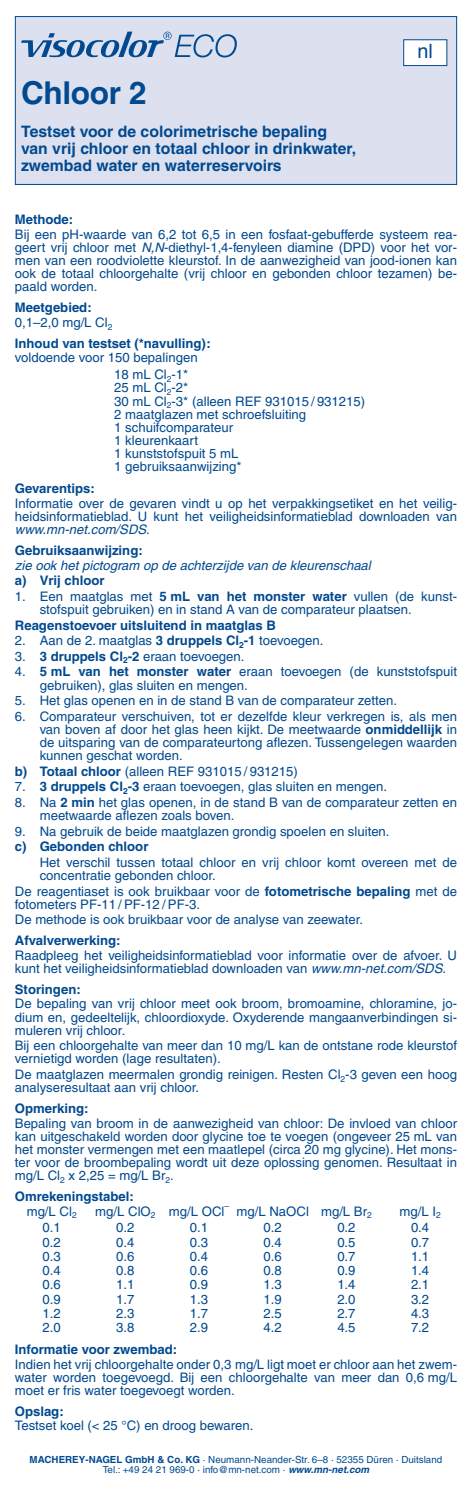
<style>
.page{position:relative;width:472px;height:1489px;background:#fff}
.page>*{position:absolute;margin:0;border:0;box-sizing:border-box;transform-origin:0 0}
.t1{font:700 31.5px "Helvetica LT Pro";letter-spacing:-.01em;color:#014990}
.t2{font:19.78px "Helvetica";color:#014990}
.t3{font:700 15.75px/17.3px "Helvetica LT Pro";color:#014990}
.t4{font:13.12px/13.1px "Helvetica LT Pro";color:#014990}
.t5{font:700 13.12px/14.9px "Helvetica LT Pro";color:#014990}
.t6{font:italic 13.12px "Helvetica LT Pro";color:#014990}
.t7{font:9.8px/9.6px "Helvetica LT Pro";color:#014990;text-align:center}
.s1{font-style:italic}
.s2{font-weight:700}
.s3{font-weight:400}
.s4{font-weight:700;font-style:italic}
</style>
<div class="page">
<div style="left:15px;top:17px;width:441px;height:167px;background:#dde1ef"></div>
<svg style="left:21px;top:32px;width:215px;height:25px"></svg>
<div style="left:15px;top:16px;width:441px;height:169px;border:1px solid #014990"></div>
<div style="left:403px;top:38px;width:43px;height:30px;background:#cdd6e8"></div>
<div style="left:403px;top:40px;width:43px;height:26px;background:#fff"></div>
<div style="left:403px;top:39px;width:43px;height:27px;border:1px solid #014990"></div>
<h1 class="t1" style="left:21px;top:74px;width:127px">Chloor 2</h1>
<p class="t3" style="left:21px;top:122px;width:336px">Testset voor de colorimetrische bepaling van vrij chloor en totaal chloor in drinkwater, zwembad water en waterreservoirs</p>
<h2 class="t2" style="left:417px;top:36px;width:17px">nl</h2>
<p class="t5" style="left:15px;top:212px;width:60px">Methode:</p>
<p class="t4" style="left:15px;top:228px;width:443px;text-align:justify">Bij een pH-waarde van 6,2 tot 6,5 in een fosfaat-gebufferde systeem rea&shy;geert vrij chloor met <span class="s1">N,N</span>-diethyl-1,4-fenyleen diamine (DPD) voor het vor&shy;men van een roodviolette kleurstof. In de aanwezigheid van jood-ionen kan ook de totaal chloorgehalte (vrij chloor en gebonden chloor tezamen) be&shy;paald worden.</p>
<p class="t4" style="left:15px;top:300px;width:99px;line-height:14.9px"><span class="s2">Meetgebied:<br></span>0,1–2,0 mg/L Cl<sub>2</sub></p>
<p class="t5" style="left:15px;top:335px;width:197px">Inhoud van testset (*navulling):</p>
<p class="t4" style="left:114px;top:349px;width:85px;line-height:16.8px;text-indent:-99px">voldoende voor 150 bepalingen<br>18 mL Cl<sub>2</sub>-1*</p>
<p class="t4" style="left:114px;top:381px;width:252px">25 mL Cl<sub>2</sub>-2*<br>30 mL Cl<sub>2</sub>-3* (alleen REF 931015 / 931215)<br>2 maatglazen met schroefsluiting<br>1 schuifcomparateur<br>1 kleurenkaart<br>1 kunststofspuit 5 mL<br>1 gebruiksaanwijzing*</p>
<p class="t5" style="left:15px;top:481px;width:81px">Gevarentips:</p>
<p class="t4" style="left:15px;top:496px;width:443px;text-align:justify">Informatie over de gevaren vindt u op het verpakkingsetiket en het veilig&shy;heidsinformatieblad. U kunt het veiligheidsinformatieblad downloaden van <span class="s1">www.mn-net.com/SDS</span>.</p>
<p class="t5" style="left:15px;top:542px;width:129px">Gebruiksaanwijzing:</p>
<p class="t6" style="left:15px;top:557px;width:357px">zie ook het pictogram op de achterzijde van de kleurenschaal</p>
<p class="t5" style="left:15px;top:573px;width:91px">a) Vrij chloor</p>
<p class="t4" style="left:40px;top:589px;width:418px;text-indent:-25px">1. Een maatglas met <span class="s2">5 mL van het monster water</span> vullen (de kunst&shy;stofspuit gebruiken) en in stand A van de comparateur plaatsen.</p>
<p class="t5" style="left:15px;top:617px;width:262px">Reagenstoevoer uitsluitend in maatglas B</p>
<p class="t4" style="left:15px;top:634px;width:310px">2. Aan de 2. maatglas <span class="s2">3 druppels Cl</span><sub>2</sub><span class="s2">-1</span> toevoegen.</p>
<p class="t4" style="left:15px;top:649px;width:231px">3. <span class="s2">3 druppels Cl</span><sub>2</sub><span class="s2">-2</span> eraan toevoegen.</p>
<p class="t4" style="left:40px;top:665px;width:418px;text-indent:-25px">4. <span class="s2">5 mL van het monster water</span> eraan toevoegen (de kunststofspuit gebruiken), glas sluiten en mengen.</p>
<p class="t4" style="left:15px;top:694px;width:383px">5. Het glas openen en in de stand B van de comparateur zetten.</p>
<p class="t4" style="left:40px;top:709px;width:418px;text-align:justify;text-indent:-25px">6. Comparateur verschuiven, tot er dezelfde kleur verkregen is, als men van boven af door het glas heen kijkt. De meetwaarde <span class="s2">onmiddellijk</span> in de uitsparing van de comparateurtong aflezen. Tussengelegen waarden kunnen geschat worden.</p>
<p class="t4" style="left:15px;top:764px;width:284px"><span class="s2">b) Totaal chloor</span> (alleen REF 931015 / 931215)</p>
<p class="t4" style="left:15px;top:780px;width:373px">7. <span class="s2">3 druppels Cl</span><sub>2</sub><span class="s2">-3</span> eraan toevoegen, glas sluiten en mengen.</p>
<p class="t4" style="left:40px;top:795px;width:418px;text-indent:-25px">8. Na <span class="s2">2 min</span> het glas openen, in de stand B van de comparateur zetten en meetwaarde aflezen zoals boven.</p>
<p class="t4" style="left:15px;top:824px;width:376px">9. Na gebruik de beide maatglazen grondig spoelen en sluiten.</p>
<p class="t5" style="left:15px;top:839px;width:135px">c) Gebonden chloor</p>
<p class="t4" style="left:40px;top:855px;width:418px">Het verschil tussen totaal chloor en vrij chloor komt overeen met de concentratie gebonden chloor.</p>
<p class="t4" style="left:15px;top:884px;width:443px">De reagentiaset is ook bruikbaar voor de <span class="s2">fotometrische bepaling</span> met de fotometers PF-11 / PF-12 / PF-3.</p>
<p class="t4" style="left:15px;top:913px;width:349px">De methode is ook bruikbaar voor de analyse van zeewater.</p>
<p class="t5" style="left:15px;top:932px;width:107px">Afvalverwerking:</p>
<p class="t4" style="left:15px;top:948px;width:443px">Raadpleeg het veiligheidsinformatieblad voor informatie over de afvoer. U kunt het veiligheidsinformatieblad downloaden van <span class="s1">www.mn-net.com/SDS</span>.</p>
<p class="t5" style="left:15px;top:981px;width:67px">Storingen:</p>
<p class="t4" style="left:15px;top:997px;width:443px;text-align:justify">De bepaling van vrij chloor meet ook broom, bromoamine, chloramine, jo&shy;dium en, gedeeltelijk, chloordioxyde. Oxyderende mangaanverbindingen si&shy;muleren vrij chloor.</p>
<p class="t4" style="left:15px;top:1039px;width:443px">Bij een chloorgehalte van meer dan 10 mg/L kan de ontstane rode kleurstof vernietigd worden (lage resultaten).</p>
<p class="t4" style="left:15px;top:1067px;width:443px">De maatglazen meermalen grondig reinigen. Resten Cl<sub>2</sub>-3 geven een hoog analyseresultaat aan vrij chloor.</p>
<p class="t5" style="left:15px;top:1100px;width:75px">Opmerking:</p>
<p class="t4" style="left:15px;top:1116px;width:443px;text-align:justify">Bepaling van broom in de aanwezigheid van chloor: De invloed van chloor kan uitgeschakeld worden door glycine toe te voegen (ongeveer 25 mL van het monster vermengen met een maatlepel (circa 20 mg glycine). Het mons&shy;ter voor de broombepaling wordt uit deze oplossing genomen. Resultaat in mg/L Cl<sub>2</sub> x 2,25 = mg/L Br<sub>2</sub>.</p>
<p class="t5" style="left:27px;top:1188px;width:109px;text-indent:-12px">Omrekeningstabel: <span class="s3">mg/L Cl</span><sub>2</sub></p>
<p class="t4" style="left:95px;top:1204px;width:130px">mg/L ClO<sub>2</sub> mg/L OCl</p>
<p class="t4" style="left:236px;top:1204px;width:137px">mg/L NaOCl mg/L Br<sub>2</sub></p>
<p class="t4" style="left:399px;top:1204px;width:43px">mg/L I<sub>2</sub></p>
<p class="t4" style="left:43px;top:1221px;width:20px">0.1</p>
<p class="t4" style="left:116px;top:1221px;width:20px">0.2</p>
<p class="t4" style="left:190px;top:1221px;width:20px">0.1</p>
<p class="t4" style="left:263px;top:1221px;width:20px">0.2</p>
<p class="t4" style="left:337px;top:1221px;width:20px">0.2</p>
<p class="t4" style="left:410px;top:1221px;width:20px">0.4</p>
<p class="t4" style="left:43px;top:1235px;width:20px">0.2</p>
<p class="t4" style="left:116px;top:1235px;width:20px">0.4</p>
<p class="t4" style="left:190px;top:1235px;width:20px">0.3</p>
<p class="t4" style="left:263px;top:1235px;width:20px">0.4</p>
<p class="t4" style="left:337px;top:1235px;width:20px">0.5</p>
<p class="t4" style="left:410px;top:1235px;width:20px">0.7</p>
<p class="t4" style="left:43px;top:1249px;width:20px">0.3</p>
<p class="t4" style="left:116px;top:1249px;width:20px">0.6</p>
<p class="t4" style="left:190px;top:1249px;width:20px">0.4</p>
<p class="t4" style="left:263px;top:1249px;width:20px">0.6</p>
<p class="t4" style="left:337px;top:1249px;width:20px">0.7</p>
<p class="t4" style="left:410px;top:1249px;width:20px">1.1</p>
<p class="t4" style="left:43px;top:1263px;width:20px">0.4</p>
<p class="t4" style="left:116px;top:1263px;width:20px">0.8</p>
<p class="t4" style="left:190px;top:1263px;width:20px">0.6</p>
<p class="t4" style="left:263px;top:1263px;width:20px">0.8</p>
<p class="t4" style="left:337px;top:1263px;width:20px">0.9</p>
<p class="t4" style="left:410px;top:1263px;width:20px">1.4</p>
<p class="t4" style="left:43px;top:1277px;width:20px">0.6</p>
<p class="t4" style="left:116px;top:1277px;width:20px">1.1</p>
<p class="t4" style="left:190px;top:1277px;width:20px">0.9</p>
<p class="t4" style="left:263px;top:1277px;width:20px">1.3</p>
<p class="t4" style="left:337px;top:1277px;width:20px">1.4</p>
<p class="t4" style="left:410px;top:1277px;width:20px">2.1</p>
<p class="t4" style="left:43px;top:1292px;width:20px">0.9</p>
<p class="t4" style="left:116px;top:1292px;width:20px">1.7</p>
<p class="t4" style="left:190px;top:1292px;width:20px">1.3</p>
<p class="t4" style="left:263px;top:1292px;width:20px">1.9</p>
<p class="t4" style="left:337px;top:1292px;width:20px">2.0</p>
<p class="t4" style="left:410px;top:1292px;width:20px">3.2</p>
<p class="t4" style="left:43px;top:1306px;width:20px">1.2</p>
<p class="t4" style="left:116px;top:1306px;width:20px">2.3</p>
<p class="t4" style="left:190px;top:1306px;width:20px">1.7</p>
<p class="t4" style="left:263px;top:1306px;width:20px">2.5</p>
<p class="t4" style="left:337px;top:1306px;width:20px">2.7</p>
<p class="t4" style="left:410px;top:1306px;width:20px">4.3</p>
<p class="t4" style="left:43px;top:1320px;width:20px">2.0</p>
<p class="t4" style="left:116px;top:1320px;width:20px">3.8</p>
<p class="t4" style="left:190px;top:1320px;width:20px">2.9</p>
<p class="t4" style="left:263px;top:1320px;width:20px">4.2</p>
<p class="t4" style="left:337px;top:1320px;width:20px">4.5</p>
<p class="t4" style="left:410px;top:1320px;width:20px">7.2</p>
<p class="t5" style="left:15px;top:1341px;width:163px">Informatie voor zwembad:</p>
<p class="t4" style="left:15px;top:1357px;width:443px;text-align:justify">Indien het vrij chloorgehalte onder 0,3 mg/L ligt moet er chloor aan het zwem&shy;water worden toegevoegd. Bij een chloorgehalte van meer dan 0,6 mg/L moet er fris water toegevoegt worden.</p>
<p class="t5" style="left:15px;top:1403px;width:50px">Opslag:</p>
<p class="t4" style="left:15px;top:1418px;width:240px">Testset koel (&lt; 25 °C) en droog bewaren.</p>
<p class="t7" style="left:30px;top:1454px;width:414px"><span class="s2">MACHEREY-NAGEL GmbH &amp; Co. KG</span> · Neumann-Neander-Str. 6–8 · 52355 Düren · Duitsland<br>Tel.: +49 24 21 969-0 · info@mn-net.com · <span class="s4">www.mn-net.com</span></p>
</div>
